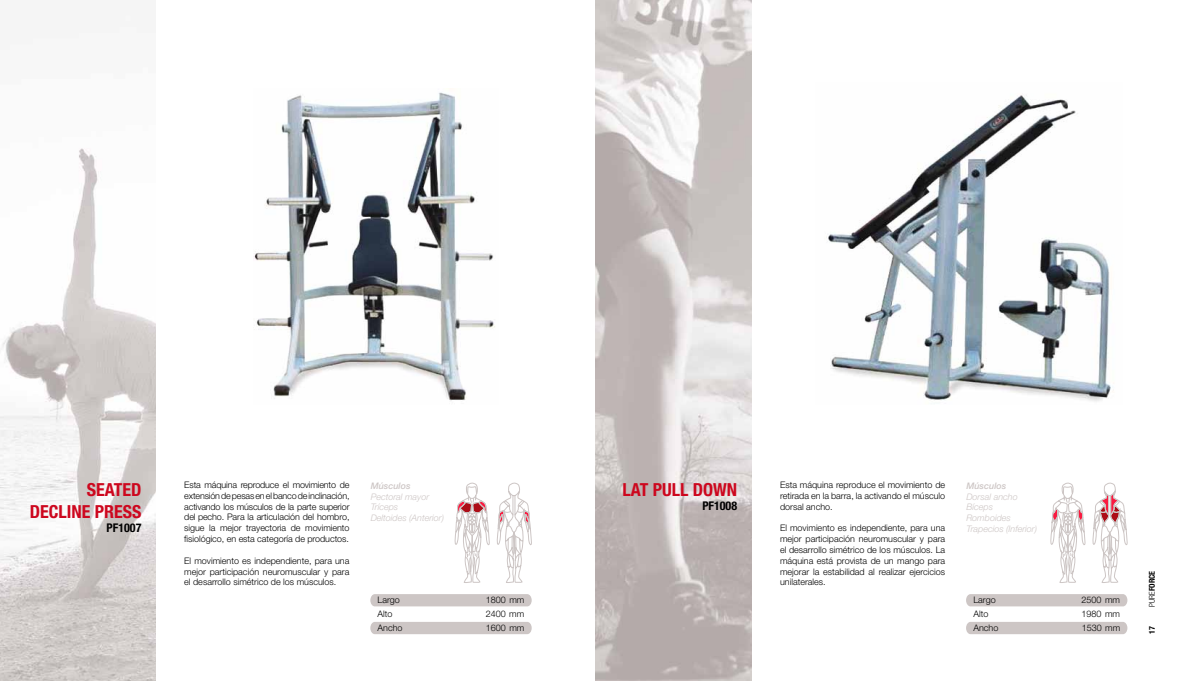
<style>
.page{position:relative;width:1191px;height:681px;background:#fff}
.page>*{position:absolute;margin:0;border:0;box-sizing:border-box;transform-origin:0 0}
.t1{font:700 condensed 18px/21.6px "Helvetica Neue LT Std";color:#cd071e;text-align:right}
.t2{font:700 condensed 12px "Helvetica Neue LT Std";color:#000}
.t3{font:300 9px/10.8px "Helvetica Neue LT Std";color:#000;text-align:justify}
.t4{font:italic 300 9px/10.8px "Helvetica Neue LT Std";color:#cdc6c5}
.t5{font:italic 500 9px "Helvetica Neue LT Std";color:#cdc6c5}
.t6{font:700 condensed 8px "Helvetica Neue LT Std";color:#000}
.s1{font-weight:300}
</style>
<div class="page">
<img style="left:0;top:148px;width:156px;height:532px">
<img style="left:595px;top:0;width:156px;height:680px">
<img style="left:253px;top:92px;width:242px;height:309px">
<img style="left:826px;top:95px;width:285px;height:307px">
<svg style="left:370px;top:482px;width:161px;height:153px"></svg>
<svg style="left:966px;top:482px;width:162px;height:153px"></svg>
<h1 class="t1" style="left:30px;top:478px;width:113px">SEATED<br>DECLINE PRESS</h1>
<h2 class="t2" style="left:107px;top:520px;width:36px">PF1007</h2>
<p class="t3" style="left:184px;top:479px;width:167px">Esta máquina reproduce el movimiento de extensión de pesas en el banco de inclinación, activando los músculos de la parte superior del pecho. Para la articulación del hombro, sigue la mejor trayectoria de movimiento fisiológico, en esta categoría de productos.</p>
<p class="t3" style="left:184px;top:554px;width:167px">El movimiento es independiente, para una mejor participación neuromuscular y para el desarrollo simétrico de los músculos.</p>
<p class="t5" style="left:371px;top:480px;width:41px">Músculos</p>
<p class="t4" style="left:371px;top:490px;width:75px">Pectoral mayor<br>Tríceps<br>Deltoides (Anterior)</p>
<p class="t3" style="left:378px;top:593px;width:24px">Largo</p>
<p class="t3" style="left:486px;top:593px;width:40px">1800 mm</p>
<p class="t3" style="left:378px;top:607px;width:17px">Alto</p>
<p class="t3" style="left:486px;top:607px;width:40px">2400 mm</p>
<p class="t3" style="left:378px;top:621px;width:27px">Ancho</p>
<p class="t3" style="left:486px;top:621px;width:40px">1600 mm</p>
<h1 class="t1" style="left:622px;top:478px;width:116px">LAT PULL DOWN</h1>
<h2 class="t2" style="left:702px;top:498px;width:36px">PF1008</h2>
<p class="t3" style="left:780px;top:479px;width:167px">Esta máquina reproduce el movimiento de retirada en la barra, la activando el músculo dorsal ancho.</p>
<p class="t3" style="left:780px;top:522px;width:167px">El movimiento es independiente, para una mejor participación neuromuscular y para el desarrollo simétrico de los músculos. La máquina está provista de un mango para mejorar la estabilidad al realizar ejercicios unilaterales.</p>
<p class="t5" style="left:966px;top:480px;width:41px">Músculos</p>
<p class="t4" style="left:966px;top:490px;width:72px">Dorsal ancho<br>Bíceps<br>Romboides<br>Trapecios (Inferior)</p>
<p class="t6" style="left:1147px;top:606px;width:38px;rotate:-90deg"><span class="s1">PURE</span>FORCE</p>
<p class="t3" style="left:973px;top:593px;width:24px">Largo</p>
<p class="t3" style="left:1081px;top:593px;width:40px">2500 mm</p>
<p class="t3" style="left:973px;top:607px;width:17px">Alto</p>
<p class="t3" style="left:1081px;top:607px;width:40px">1980 mm</p>
<p class="t3" style="left:973px;top:621px;width:27px">Ancho</p>
<p class="t3" style="left:1082px;top:621px;width:40px">1530 mm</p>
<p class="t6" style="left:1147px;top:633px;width:9px;rotate:-90deg">17</p>
</div>
